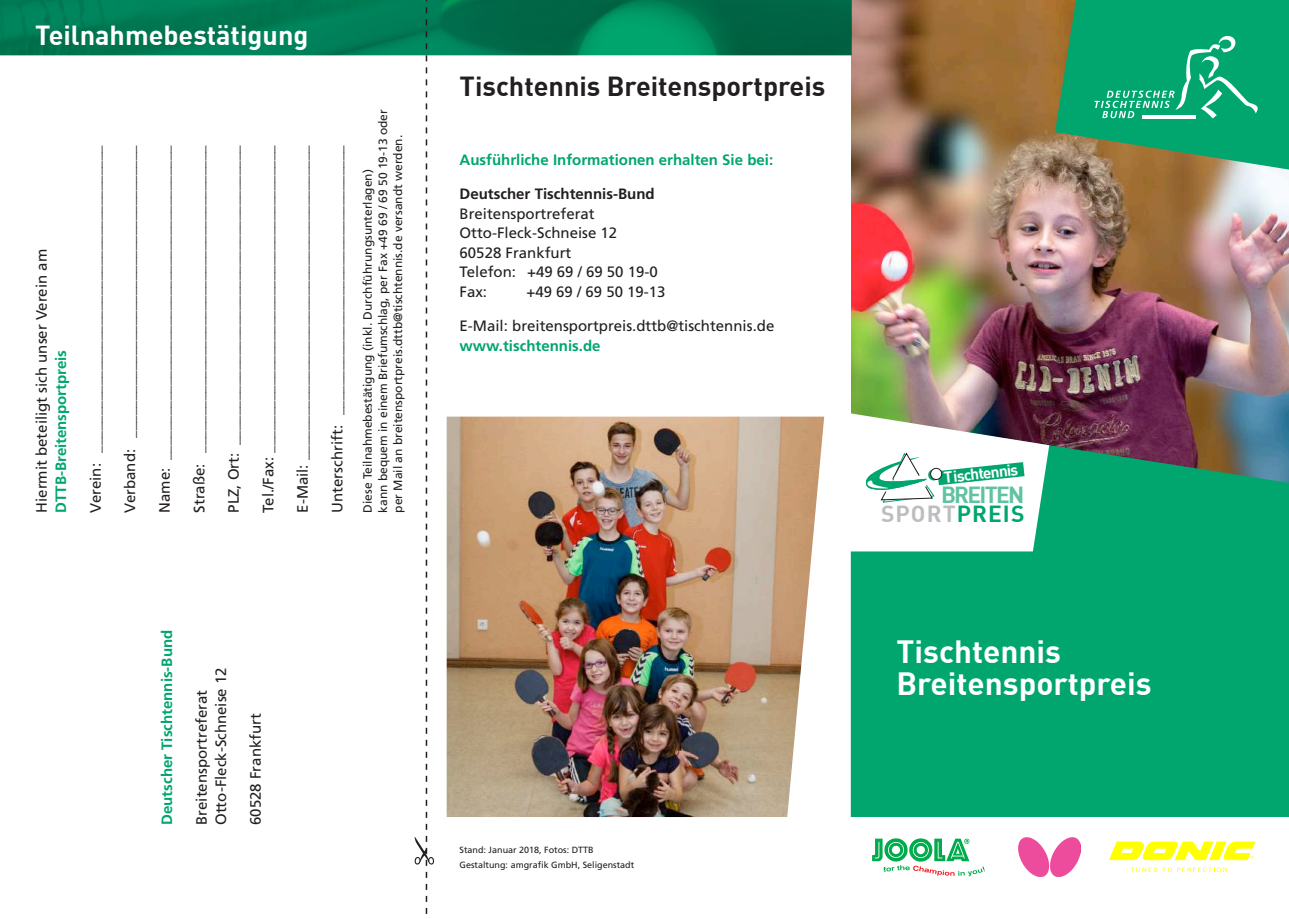
<style>
.page{position:relative;width:1289px;height:919px;background:#fff}
.page>*{position:absolute;margin:0;border:0;box-sizing:border-box;transform-origin:0 0}
.t1{font:700 31.5px/31.5px "DIN";color:#fff}
.t2{font:700 27px "DIN";color:#231f20}
.t3{font:700 27px "DIN";color:#fff}
.t4{font:700 22.8px/19.2px "DIN";letter-spacing:.045em;color:#60c2a0;text-align:right}
.t5{font:700 15.6px "DIN";color:#fff}
.t6{font:15px/19.5px "Frutiger";color:#231f20}
.t7{font:700 15px "Frutiger";color:#00a66e}
.t8{font:700 15px "Frutiger";color:#231f20}
.t9{font:12px/15px "Frutiger";color:#231f20}
.t10{font:9px/15px "Frutiger";color:#231f20}
.s1{color:#bcbdc0}
.s2{color:#00a66e}
</style>
<div class="page">
<img style="left:851px;top:0;width:437px;height:414px">
<svg style="left:850px;top:414px;width:438px;height:403px;background:#089f6c"></svg>
<svg style="left:0;top:0;width:851px;height:55px;background:#007851"></svg>
<svg style="left:414px;top:0;width:20px;height:914px"></svg>
<img style="left:446px;top:416px;width:378px;height:401px">
<svg style="left:850px;top:413px;width:199px;height:138px"></svg>
<svg style="left:928px;top:469px;width:11px;height:11px"></svg>
<div style="left:930px;top:468px;width:11px;height:11px;background:#fff;border-radius:50%"></div>
<div style="left:930px;top:468px;width:11px;height:11px;border:1px solid #231f20;border-radius:50%"></div>
<svg style="left:1055px;top:0;width:233px;height:169px;background:#23a46f"></svg>
<svg style="left:872px;top:838px;width:113px;height:38px"></svg>
<img style="left:1018px;top:837px;width:61px;height:39px">
<svg style="left:1130px;top:867px;width:41px;height:5px"></svg>
<svg style="left:1177px;top:867px;width:49px;height:5px"></svg>
<svg style="left:1109px;top:841px;width:145px;height:18px"></svg>
<h2 class="t3" style="left:35px;top:25px;width:275px">Teilnahmebestätigung</h2>
<p class="t6" style="left:33px;top:512px;width:265px;rotate:-90deg">Hiermit beteiligt sich unser Verein am</p>
<p class="t7" style="left:55px;top:512px;width:164px;rotate:-90deg">DTTB-Breitensportpreis</p>
<p class="t6" style="left:87px;top:452px;width:309px;rotate:-90deg">_________________________________________</p>
<p class="t6" style="left:121px;top:512px;width:369px;rotate:-90deg">Verband: _______________________________________</p>
<p class="t6" style="left:156px;top:512px;width:369px;rotate:-90deg">Name: __________________________________________</p>
<p class="t6" style="left:190px;top:512px;width:369px;rotate:-90deg">Straße: _________________________________________</p>
<p class="t6" style="left:225px;top:512px;width:369px;rotate:-90deg">PLZ, Ort: ________________________________________</p>
<p class="t6" style="left:259px;top:512px;width:369px;rotate:-90deg">Tel./Fax: _________________________________________</p>
<p class="t6" style="left:294px;top:512px;width:369px;rotate:-90deg">E-Mail: __________________________________________</p>
<p class="t6" style="left:328px;top:512px;width:369px;rotate:-90deg">Unterschrift: ____________________________________</p>
<p class="t6" style="left:87px;top:512px;width:51px;rotate:-90deg">Verein:</p>
<p class="t9" style="left:361px;top:512px;width:405px;rotate:-90deg">Diese Teilnahmebestätigung (inkl. Durchführungsunterlagen)<br>kann bequem in einem Briefumschlag, per Fax +49 69 / 69 50 19-13 oder per Mail an breitensportpreis.dttb@tischtennis.de versandt werden.</p>
<p class="t7" style="left:161px;top:824px;width:196px;rotate:-90deg">Deutscher Tischtennis-Bund</p>
<p class="t6" style="left:193px;top:824px;width:159px;rotate:-90deg">Breitensportreferat<br>Otto-Fleck-Schneise 12</p>
<p class="t6" style="left:247px;top:824px;width:113px;rotate:-90deg">60528 Frankfurt</p>
<h2 class="t2" style="left:459px;top:76px;width:367px">Tischtennis Breitensportpreis</h2>
<p class="t7" style="left:459px;top:153px;width:315px">Ausführliche Informationen erhalten Sie bei:</p>
<p class="t8" style="left:459px;top:188px;width:196px">Deutscher Tischtennis-Bund</p>
<p class="t6" style="left:459px;top:205px;width:200px">Breitensportreferat<br>Otto-Fleck-Schneise 12<br>60528 Frankfurt<br>Telefon: +49 69 / 69 50 19-0<br>Fax:</p>
<p class="t6" style="left:526px;top:283px;width:141px">+49 69 / 69 50 19-13</p>
<p class="t6" style="left:459px;top:317px;width:316px">E-Mail: breitensportpreis.dttb@tischtennis.de</p>
<p class="t7" style="left:459px;top:339px;width:142px">www.tischtennis.de</p>
<p class="t10" style="left:459px;top:842px;width:176px">Stand: Januar 2018, Fotos: DTTB<br>Gestaltung: amgrafik GmbH, Seligenstadt</p>
<p class="t5" style="left:943px;top:471px;width:76px;rotate:-6deg">Tischtennis</p>
<h3 class="t4" style="left:881px;top:487px;width:145px">BREITEN<br><span class="s1">SPORT</span><span class="s2">PREIS</span></h3>
<h1 class="t1" style="left:896px;top:639px;width:256px">Tischtennis<br>Breitensportpreis</h1>
</div>
